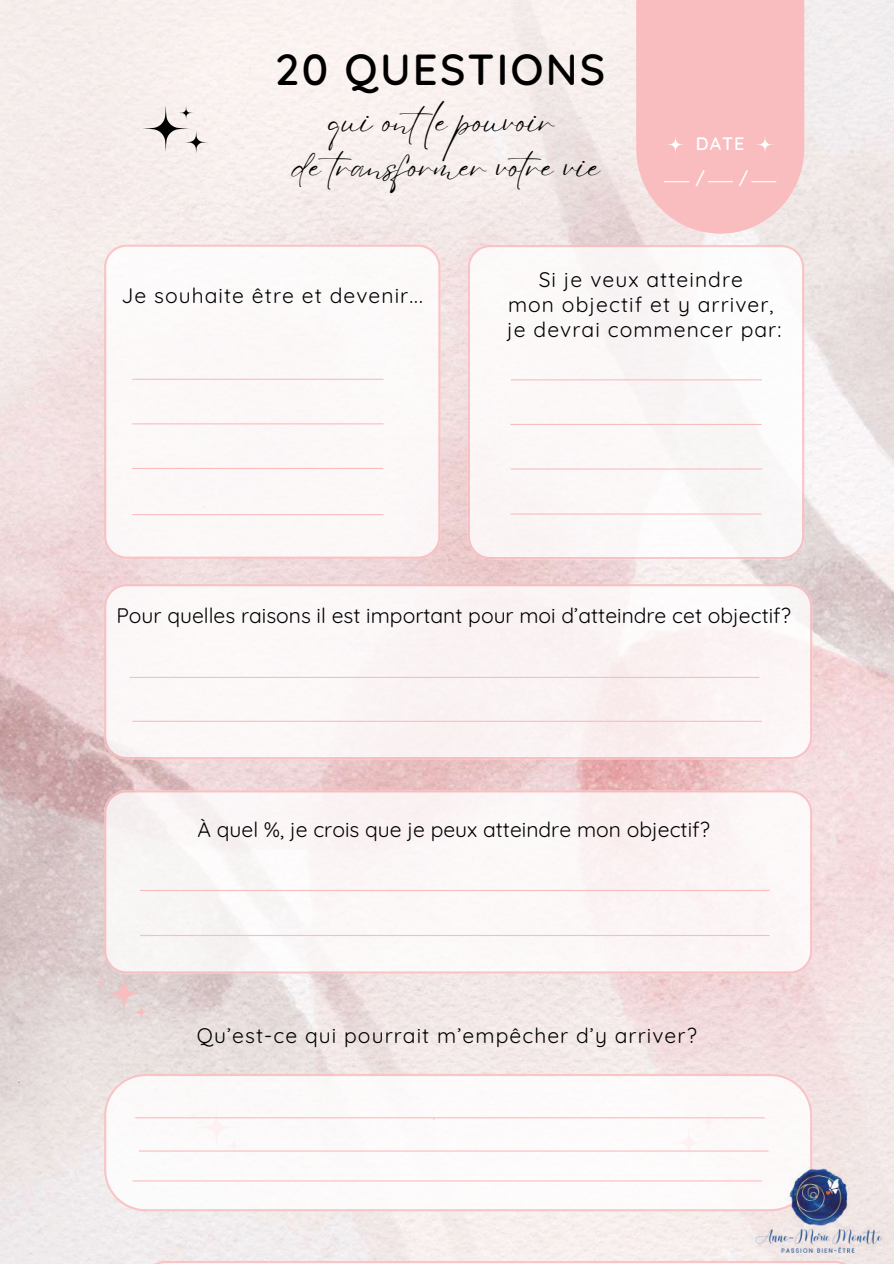
<style>
.page{position:relative;width:894px;height:1264px;background:#fff}
.page>*{position:absolute;margin:0;border:0;box-sizing:border-box;transform-origin:0 0}
.t1{font:600 43.5px "Quicksand";letter-spacing:.05em;color:#000}
.t2{font:34.5px/45px "Eyesome Script";color:#000;text-align:center}
.t3{font:21px/24.8px "Quicksand";letter-spacing:.05em;color:#000;text-align:center}
.t4{font:21px "Quicksand";color:#000}
.t5{font:600 18px "Quicksand";color:#fff}
.t6{font:600 17.25px "Quicksand";color:#fff}
</style>
<div class="page">
<img style="left:0;top:0;width:893px;height:1263px">
<svg style="left:104px;top:584px;width:708px;height:175px"></svg>
<svg style="left:467px;top:245px;width:337px;height:314px"></svg>
<svg style="left:104px;top:244px;width:336px;height:314px"></svg>
<hr style="left:130px;top:677px;width:628px;height:1px;background:#fabdbf">
<hr style="left:133px;top:720px;width:628px;height:2px;background:#fabdbf">
<hr style="left:510px;top:513px;width:251px;height:1px;background:#fabdbf">
<hr style="left:511px;top:468px;width:250px;height:1px;background:#fabdbf">
<hr style="left:510px;top:424px;width:251px;height:1px;background:#fabdbf">
<hr style="left:511px;top:379px;width:250px;height:1px;background:#fabdbf">
<hr style="left:133px;top:514px;width:250px;height:1px;background:#fabdbf">
<hr style="left:132px;top:468px;width:251px;height:1px;background:#fabdbf">
<hr style="left:133px;top:423px;width:250px;height:1px;background:#fabdbf">
<hr style="left:133px;top:379px;width:250px;height:1px;background:#fabdbf">
<svg style="left:98px;top:968px;width:51px;height:50px;fill:#e0d1d1"></svg>
<svg style="left:94px;top:974px;width:14px;height:15px"></svg>
<svg style="left:130px;top:1000px;width:22px;height:23px"></svg>
<svg style="left:636px;top:0;width:168px;height:234px"></svg>
<svg style="left:139px;top:102px;width:71px;height:54px"></svg>
<div style="left:104px;top:790px;width:708px;height:183px;background:#fbf6f6"></div>
<hr style="left:140px;top:889px;width:628px;height:2px;background:#fabdbf">
<svg style="left:104px;top:1073px;width:708px;height:138px"></svg>
<hr style="left:140px;top:934px;width:629px;height:2px;background:#fabdbf">
<hr style="left:139px;top:1150px;width:628px;height:1px;background:#fabdbf">
<hr style="left:133px;top:1180px;width:628px;height:1px;background:#fabdbf">
<hr style="left:136px;top:1117px;width:628px;height:1px;background:#fabdbf">
<img style="left:741px;top:1155px;width:152px;height:108px">
<svg style="left:142px;top:1260px;width:715px;height:3px"></svg>
<h1 class="t1" style="left:275px;top:42px;width:332px">20 QUESTIONS</h1>
<h2 class="t2" style="left:293px;top:100px;width:308px">qui ontle pouvoir<br>de transformer votre vie</h2>
<p class="t5" style="left:695px;top:132px;width:50px">DATE</p>
<p class="t6" style="left:695px;top:167px;width:11px">/</p>
<p class="t6" style="left:738px;top:167px;width:11px">/</p>
<p class="t3" style="left:121px;top:283px;width:303px">Je souhaite être et devenir...</p>
<p class="t3" style="left:507px;top:267px;width:275px">Si je veux atteindre<br>mon objectif et y arriver, je devrai commencer par:</p>
<p class="t4" style="left:116px;top:602px;width:676px">Pour quelles raisons il est important pour moi d’atteindre cet objectif?</p>
<p class="t4" style="left:197px;top:816px;width:513px">À quel %, je crois que je peux atteindre mon objectif?</p>
<p class="t3" style="left:197px;top:1023px;width:501px">Qu’est-ce qui pourrait m’empêcher d’y arriver?</p>
</div>
